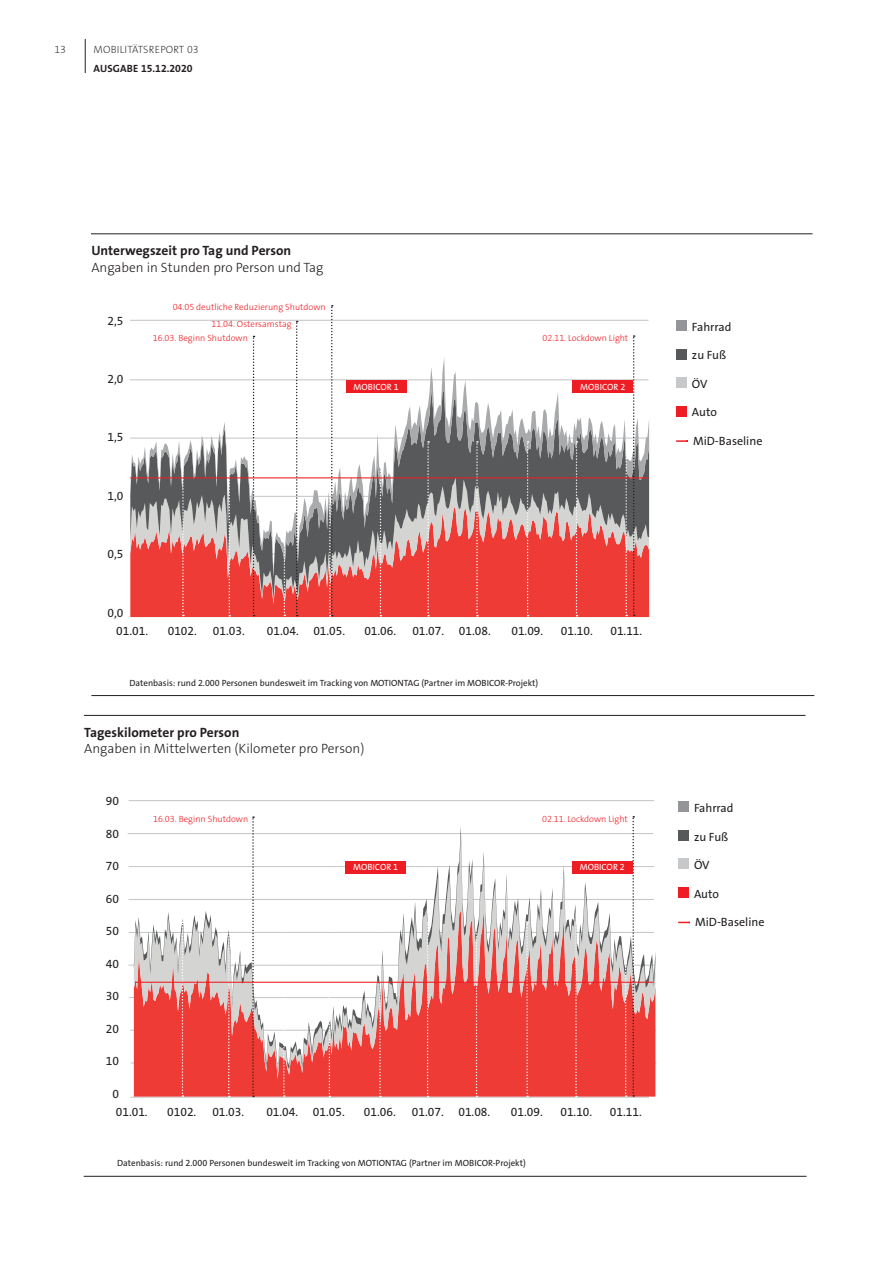
<style>
.page{position:relative;width:893px;height:1263px;background:#fff}
.page>*{position:absolute;margin:0;border:0;box-sizing:border-box;transform-origin:0 0}
.t1{font:300 13.5px "The Sans Os F";color:#231f20}
.t2{font:700 13.5px "The Sans Os F";color:#231f20}
.t3{font:12px/17.7px "The Sans Os F";color:#231f20}
.t4{font:200 10.5px "The Sans Os F";letter-spacing:.015em;color:#231f20}
.t5{font:700 10.5px "The Sans Os F";color:#231f20}
.t6{font:9px "The Sans Os F";color:#231f20}
.t7{font:300 9px/16.2px "The Sans Os F";color:#ee1d23;text-align:center}
.t8{font:9px "The Sans Os F";color:#fff}
</style>
<div class="page">
<hr style="left:85px;top:39px;width:1px;height:34px;background:#231f20">
<hr style="left:130px;top:1097px;width:519px;height:1px;background:#c7c8ca">
<hr style="left:129px;top:800px;width:525px;height:1px;background:#c7c8ca">
<hr style="left:129px;top:866px;width:525px;height:1px;background:#c7c8ca">
<hr style="left:129px;top:932px;width:525px;height:1px;background:#c7c8ca">
<hr style="left:129px;top:965px;width:525px;height:1px;background:#c7c8ca">
<hr style="left:130px;top:1030px;width:526px;height:1px;background:#c7c8ca">
<hr style="left:129px;top:899px;width:525px;height:1px;background:#c7c8ca">
<hr style="left:129px;top:997px;width:525px;height:1px;background:#c7c8ca">
<hr style="left:128px;top:833px;width:525px;height:1px;background:#c7c8ca">
<hr style="left:131px;top:1062px;width:525px;height:1px;background:#c7c8ca">
<div style="left:134px;top:1079px;width:521px;height:17px;background:#ee3b36"></div>
<svg style="left:134px;top:827px;width:521px;height:247px"></svg>
<hr style="left:84px;top:715px;width:721px;height:1px;background:#231f20">
<svg style="left:182px;top:921px;width:1px;height:176px"></svg>
<svg style="left:228px;top:922px;width:2px;height:175px"></svg>
<svg style="left:283px;top:921px;width:2px;height:176px"></svg>
<svg style="left:329px;top:922px;width:1px;height:174px"></svg>
<svg style="left:379px;top:922px;width:2px;height:175px"></svg>
<svg style="left:427px;top:922px;width:2px;height:174px"></svg>
<svg style="left:476px;top:922px;width:1px;height:174px"></svg>
<svg style="left:526px;top:922px;width:2px;height:175px"></svg>
<svg style="left:575px;top:922px;width:2px;height:175px"></svg>
<hr style="left:84px;top:1176px;width:723px;height:1px;background:#231f20">
<svg style="left:252px;top:816px;width:2px;height:281px"></svg>
<svg style="left:625px;top:816px;width:9px;height:281px"></svg>
<div style="left:345px;top:861px;width:61px;height:13px;background:#ee1d23"></div>
<div style="left:572px;top:861px;width:61px;height:13px;background:#ee1d23"></div>
<div style="left:678px;top:801px;width:11px;height:11px;background:#939598"></div>
<div style="left:678px;top:830px;width:11px;height:11px;background:#57585a"></div>
<div style="left:678px;top:858px;width:11px;height:11px;background:#c7c8ca"></div>
<div style="left:678px;top:887px;width:11px;height:11px;background:#ee1d23"></div>
<svg style="left:678px;top:921px;width:12px;height:3px"></svg>
<hr style="left:135px;top:982px;width:518px;height:1px;background:#ee1d23">
<hr style="left:91px;top:233px;width:721px;height:1px;background:#231f20">
<hr style="left:91px;top:695px;width:723px;height:1px;background:#231f20">
<hr style="left:130px;top:320px;width:518px;height:1px;background:#c7c8ca">
<div style="left:130px;top:604px;width:519px;height:13px;background:#ee3b36"></div>
<div style="left:130px;top:599px;width:519px;height:5px;background:#ee3b36"></div>
<div style="left:130px;top:577px;width:519px;height:22px;background:#ee3b36"></div>
<svg style="left:130px;top:358px;width:519px;height:219px"></svg>
<svg style="left:182px;top:441px;width:2px;height:175px"></svg>
<svg style="left:229px;top:441px;width:1px;height:175px"></svg>
<svg style="left:284px;top:441px;width:1px;height:175px"></svg>
<svg style="left:380px;top:441px;width:1px;height:175px"></svg>
<svg style="left:427px;top:441px;width:2px;height:175px"></svg>
<svg style="left:476px;top:441px;width:2px;height:175px"></svg>
<svg style="left:527px;top:441px;width:2px;height:175px"></svg>
<svg style="left:576px;top:441px;width:1px;height:175px"></svg>
<svg style="left:625px;top:441px;width:2px;height:175px"></svg>
<svg style="left:296px;top:321px;width:2px;height:295px"></svg>
<svg style="left:253px;top:336px;width:2px;height:280px"></svg>
<svg style="left:329px;top:305px;width:4px;height:311px"></svg>
<svg style="left:633px;top:335px;width:2px;height:281px"></svg>
<div style="left:346px;top:381px;width:61px;height:12px;background:#ee1d23"></div>
<div style="left:572px;top:381px;width:61px;height:12px;background:#ee1d23"></div>
<div style="left:676px;top:320px;width:11px;height:11px;background:#939598"></div>
<div style="left:676px;top:349px;width:11px;height:10px;background:#57585a"></div>
<div style="left:676px;top:377px;width:11px;height:11px;background:#c7c8ca"></div>
<div style="left:676px;top:406px;width:11px;height:10px;background:#ee1d23"></div>
<svg style="left:676px;top:440px;width:12px;height:2px"></svg>
<hr style="left:130px;top:477px;width:519px;height:1px;background:#ee1d23">
<p class="t4" style="left:54px;top:45px;width:13px">13</p>
<p class="t4" style="left:94px;top:44px;width:106px">MOBILITÄTSREPORT 03</p>
<p class="t5" style="left:94px;top:63px;width:101px">AUSGABE 15.12.2020</p>
<p class="t2" style="left:91px;top:244px;width:201px">Unterwegszeit pro Tag und Person</p>
<p class="t1" style="left:91px;top:260px;width:234px">Angaben in Stunden pro Person und Tag</p>
<p class="t3" style="left:107px;top:312px;width:17px">2,5</p>
<p class="t3" style="left:107px;top:371px;width:17px">2,0</p>
<p class="t3" style="left:107px;top:429px;width:17px">1,5</p>
<p class="t3" style="left:107px;top:488px;width:17px">1,0</p>
<p class="t3" style="left:107px;top:546px;width:17px">0,5</p>
<p class="t7" style="left:173px;top:300px;width:155px">04.05 deutliche Reduzierung Shutdown<br>11.04. Ostersamstag</p>
<p class="t7" style="left:153px;top:330px;width:97px">16.03. Beginn Shutdown</p>
<p class="t7" style="left:543px;top:330px;width:87px">02.11. Lockdown Light</p>
<p class="t8" style="left:354px;top:382px;width:47px">MOBICOR 1</p>
<p class="t8" style="left:580px;top:382px;width:47px">MOBICOR 2</p>
<p class="t3" style="left:116px;top:604px;width:33px;text-indent:-9px">0,0<br>01.01.</p>
<p class="t3" style="left:168px;top:622px;width:31px">0102.</p>
<p class="t3" style="left:213px;top:622px;width:33px">01.03.</p>
<p class="t3" style="left:267px;top:622px;width:80px">01.04. 01.05.</p>
<p class="t3" style="left:364px;top:622px;width:33px">01.06.</p>
<p class="t3" style="left:412px;top:622px;width:80px">01.07. 01.08.</p>
<p class="t3" style="left:511px;top:622px;width:33px">01.09.</p>
<p class="t3" style="left:561px;top:622px;width:33px">01.10.</p>
<p class="t3" style="left:610px;top:622px;width:33px">01.11.</p>
<p class="t6" style="left:129px;top:678px;width:410px">Datenbasis: rund 2.000 Personen bundesweit im Tracking von MOTIONTAG (Partner im MOBICOR-Projekt)</p>
<p class="t2" style="left:84px;top:725px;width:157px">Tageskilometer pro Person</p>
<p class="t1" style="left:84px;top:742px;width:282px">Angaben in Mittelwerten (Kilometer pro Person)</p>
<p class="t3" style="left:106px;top:793px;width:15px">90</p>
<p class="t3" style="left:106px;top:825px;width:15px">80</p>
<p class="t3" style="left:106px;top:858px;width:15px">70</p>
<p class="t3" style="left:106px;top:890px;width:15px">60</p>
<p class="t3" style="left:106px;top:923px;width:15px">50</p>
<p class="t3" style="left:106px;top:955px;width:15px">40</p>
<p class="t3" style="left:106px;top:988px;width:15px">30</p>
<p class="t3" style="left:106px;top:1020px;width:15px">20</p>
<p class="t3" style="left:106px;top:1053px;width:15px">10</p>
<p class="t3" style="left:112px;top:1085px;width:37px">0<br>01.01.</p>
<p class="t7" style="left:153px;top:811px;width:97px">16.03. Beginn Shutdown</p>
<p class="t7" style="left:542px;top:812px;width:87px">02.11. Lockdown Light</p>
<p class="t8" style="left:353px;top:863px;width:47px">MOBICOR 1</p>
<p class="t8" style="left:580px;top:863px;width:47px">MOBICOR 2</p>
<p class="t3" style="left:167px;top:1103px;width:31px">0102.</p>
<p class="t3" style="left:212px;top:1103px;width:33px">01.03.</p>
<p class="t3" style="left:266px;top:1103px;width:80px">01.04. 01.05.</p>
<p class="t3" style="left:364px;top:1103px;width:33px">01.06.</p>
<p class="t3" style="left:412px;top:1103px;width:80px">01.07. 01.08.</p>
<p class="t3" style="left:511px;top:1103px;width:33px">01.09.</p>
<p class="t3" style="left:560px;top:1103px;width:33px">01.10.</p>
<p class="t3" style="left:610px;top:1103px;width:33px">01.11.</p>
<p class="t6" style="left:117px;top:1159px;width:410px">Datenbasis: rund 2.000 Personen bundesweit im Tracking von MOTIONTAG (Partner im MOBICOR-Projekt)</p>
<p class="t3" style="left:692px;top:318px;width:41px">Fahrrad</p>
<p class="t3" style="left:692px;top:347px;width:36px">zu Fuß</p>
<p class="t3" style="left:692px;top:375px;width:17px">ÖV</p>
<p class="t3" style="left:692px;top:404px;width:27px">Auto</p>
<p class="t3" style="left:693px;top:432px;width:71px">MiD-Baseline</p>
<p class="t3" style="left:694px;top:800px;width:41px">Fahrrad</p>
<p class="t3" style="left:694px;top:828px;width:36px">zu Fuß</p>
<p class="t3" style="left:694px;top:857px;width:17px">ÖV</p>
<p class="t3" style="left:694px;top:885px;width:27px">Auto</p>
<p class="t3" style="left:695px;top:914px;width:71px">MiD-Baseline</p>
</div>
